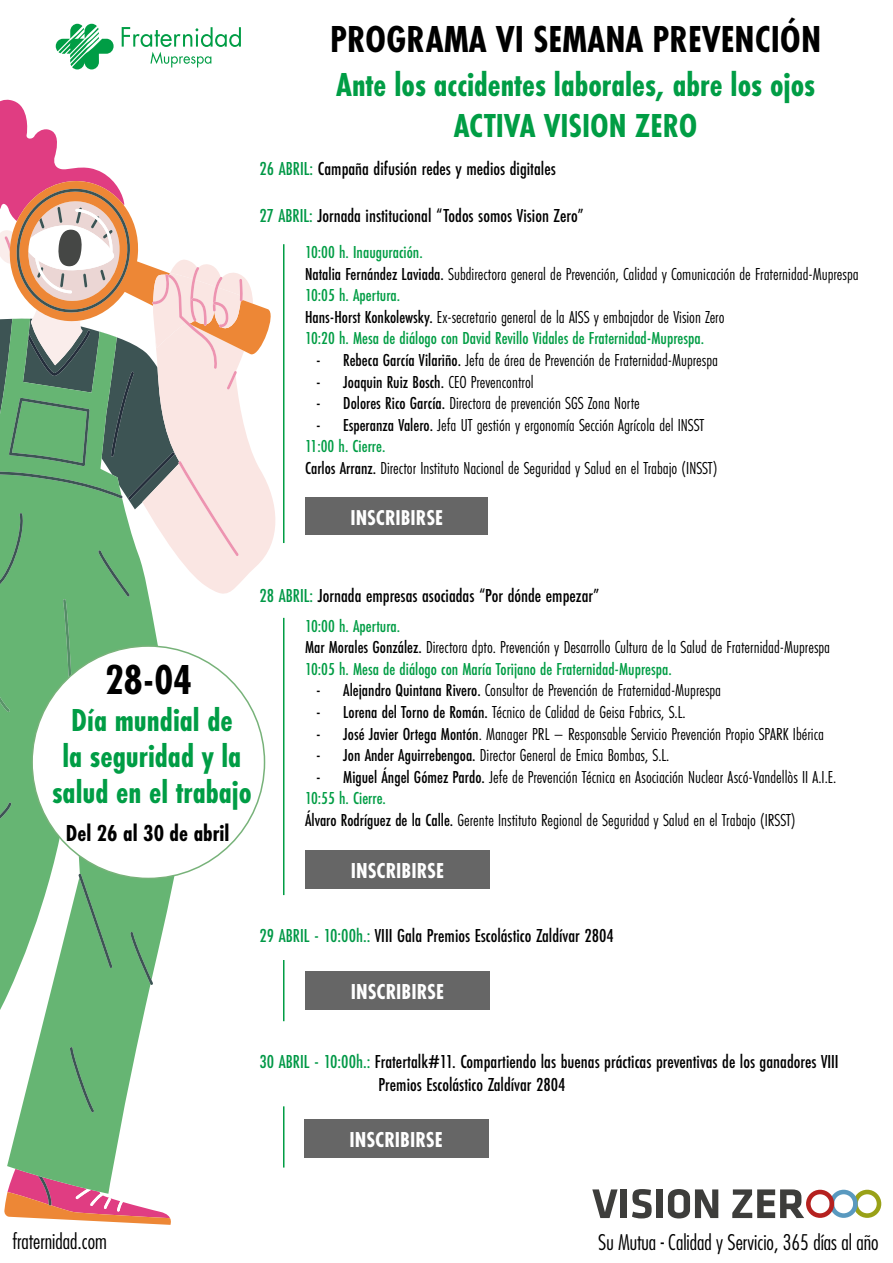
<style>
.page{position:relative;width:893px;height:1263px;background:#fff}
.page>*{position:absolute;margin:0;border:0;box-sizing:border-box;transform-origin:0 0}
.t1{font:700 43.5px "Futura PT Cond";color:#000}
.t2{font:700 39px "Futura PT Cond";color:#000}
.t3{font:700 34.5px "Futura PT Cond";color:#009d45}
.t4{font:700 34.5px "Futura PT Cond";color:#009d44}
.t5{font:700 33px/36px "Futura PT Cond";color:#009d45;text-align:center}
.t6{font:700 24px "Futura PT Cond";color:#000}
.t7{font:700 22.5px "Futura PT Cond";color:#fff}
.t8{font:700 22.35px "Futura PT Cond";color:#fff}
.t9{font:300 condensed 21px "Futura";color:#000}
.t10{font:500 19.5px/23.4px "Futura PT Cond";color:#000}
.t11{font:18px/21.6px "Futura PT Cond";color:#000}
.t12{font:500 18px/21.6px "Futura PT Cond";color:#009d44}
.t13{font:500 18px "Futura PT Cond";color:#000}
.s1{color:#009846}
.s2{font-weight:500;color:#009d44}
.s3{font-weight:500}
.s4{font-weight:400}
.s5{font-weight:500;color:#009d45}
.s6{color:#000}
.s7{font-weight:400;color:#000}
</style>
<div class="page">
<hr style="left:283px;top:960px;width:1px;height:61px;background:#009d44">
<hr style="left:283px;top:1106px;width:1px;height:61px;background:#009d44">
<hr style="left:283px;top:244px;width:1px;height:299px;background:#009d44">
<div style="left:305px;top:497px;width:183px;height:38px;background:#666"></div>
<hr style="left:283px;top:618px;width:1px;height:277px;background:#009d44">
<div style="left:305px;top:851px;width:184px;height:38px;background:#666"></div>
<div style="left:304px;top:1119px;width:184px;height:38px;background:#666"></div>
<svg style="left:122px;top:27px;width:119px;height:41px"></svg>
<svg style="left:56px;top:24px;width:58px;height:45px"></svg>
<svg style="left:4px;top:1194px;width:167px;height:31px"></svg>
<svg style="left:0;top:736px;width:197px;height:458px;fill:#66b573"></svg>
<svg style="left:243px;top:423px;width:33px;height:156px;fill:#fae6e3"></svg>
<svg style="left:243px;top:277px;width:28px;height:78px"></svg>
<svg style="left:78px;top:874px;width:34px;height:94px;background:#64ad72"></svg>
<svg style="left:0;top:802px;width:11px;height:53px"></svg>
<svg style="left:130px;top:932px;width:23px;height:53px"></svg>
<svg style="left:70px;top:1047px;width:24px;height:65px;background:#63aa71"></svg>
<svg style="left:0;top:99px;width:243px;height:637px"></svg>
<svg style="left:592px;top:1189px;width:26px;height:29px"></svg>
<div style="left:621px;top:1189px;width:6px;height:29px;background:#3d3d3b"></div>
<svg style="left:632px;top:1189px;width:20px;height:29px"></svg>
<div style="left:656px;top:1189px;width:7px;height:29px;background:#3d3d3b"></div>
<svg style="left:668px;top:1189px;width:50px;height:29px"></svg>
<svg style="left:732px;top:1189px;width:72px;height:29px"></svg>
<div style="left:853px;top:1190px;width:28px;height:28px;border:5px solid #99a117;border-radius:50%"></div>
<div style="left:830px;top:1190px;width:28px;height:28px;border:5px solid #5999bf;border-radius:50%"></div>
<div style="left:806px;top:1190px;width:28px;height:28px;border:5px solid #b5211f;border-radius:50%"></div>
<div style="left:32px;top:646px;width:232px;height:232px;background:#fff;border-radius:50%"></div>
<div style="left:305px;top:972px;width:184px;height:38px;background:#666"></div>
<h2 class="t2" style="left:330px;top:17px;width:493px">PROGRAMA VI SEMANA PREVENCIÓN</h2>
<h3 class="t3" style="left:336px;top:64px;width:480px">Ante los accidentes laborales, abre los ojos</h3>
<h3 class="t4" style="left:454px;top:106px;width:245px">ACTIVA VISION ZERO</h3>
<p class="t10" style="left:259px;top:157px;width:298px"><span class="s1">26 ABRIL:</span> Campaña difusión redes y medios digitales</p>
<p class="t10" style="left:259px;top:204px;width:326px"><span class="s1">27 ABRIL:</span> Jornada institucional “Todos somos Vision Zero”</p>
<p class="t11" style="left:305px;top:241px;width:555px"><span class="s2">10:00 h. Inauguración.<br></span><span class="s3">Natalia Fernández Laviada.</span> Subdirectora general de Prevención, Calidad y Comunicación de Fraternidad-Muprespa <span class="s2">10:05 h. Apertura.<br></span><span class="s3">Hans-Horst Konkolewsky.</span> Ex-secretario general de la AISS y embajador de Vision Zero<br><span class="s2">10:20 h. Mesa de diálogo con David Revillo Vidales de Fraternidad-Muprespa.</span></p>
<p class="t11" style="left:316px;top:349px;width:403px"><span class="s3">- Rebeca García Vilariño.</span> Jefa de área de Prevención de Fraternidad-Muprespa</p>
<p class="t13" style="left:316px;top:371px;width:219px">- Joaquin Ruiz Bosch. <span class="s4">CEO Prevencontrol</span></p>
<p class="t11" style="left:316px;top:392px;width:325px"><span class="s3">- Dolores Rico García.</span> Directora de prevención SGS Zona Norte</p>
<p class="t11" style="left:305px;top:414px;width:414px;text-indent:11px"><span class="s3">- Esperanza Valero.</span> Jefa UT gestión y ergonomía Sección Agrícola del INSST<br><span class="s5">11:00 h. Cierre.<br></span><span class="s3">Carlos Arranz.</span> Director Instituto Nacional de Seguridad y Salud en el Trabajo (INSST)</p>
<p class="t8" style="left:350px;top:505px;width:94px">INSCRIBIRSE</p>
<h1 class="t1" style="left:105px;top:654px;width:89px">28-04</h1>
<h3 class="t5" style="left:52px;top:702px;width:201px">Día mundial de<br>la seguridad y la salud en el trabajo</h3>
<h3 class="t6" style="left:66px;top:819px;width:165px">Del 26 al 30 de abril</h3>
<p class="t10" style="left:259px;top:583px;width:341px"><span class="s1">28 ABRIL:</span> Jornada empresas asociadas “Por dónde empezar”</p>
<p class="t12" style="left:305px;top:615px;width:527px">10:00 h. Apertura.<br><span class="s6">Mar Morales González.</span> <span class="s7">Directora dpto. Prevención y Desarrollo Cultura de la Salud de Fraternidad-Muprespa<br></span>10:05 h. Mesa de diálogo con María Torijano de Fraternidad-Muprespa.</p>
<p class="t11" style="left:316px;top:680px;width:406px"><span class="s3">- Alejandro Quintana Rivero.</span> Consultor de Prevención de Fraternidad-Muprespa</p>
<p class="t11" style="left:316px;top:701px;width:371px"><span class="s3">- Lorena del Torno de Román.</span> Técnico de Calidad de Geisa Fabrics, S.L.</p>
<p class="t11" style="left:316px;top:723px;width:509px"><span class="s3">- José Javier Ortega Montón</span>. Manager PRL – Responsable Servicio Prevención Propio SPARK Ibérica</p>
<p class="t11" style="left:316px;top:744px;width:355px"><span class="s3">- Jon Ander Aguirrebengoa.</span> Director General de Emica Bombas, S.L.</p>
<p class="t11" style="left:305px;top:766px;width:533px;text-indent:11px"><span class="s3">- Miguel Ángel Gómez Pardo.</span> Jefe de Prevención Técnica en Asociación Nuclear Ascó-Vandellòs II A.I.E.<br><span class="s2">10:55 h. Cierre.<br></span><span class="s3">Álvaro Rodríguez de la Calle.</span> Gerente Instituto Regional de Seguridad y Salud en el Trabajo (IRSST)</p>
<p class="t7" style="left:351px;top:858px;width:95px">INSCRIBIRSE</p>
<p class="t10" style="left:259px;top:923px;width:356px"><span class="s1">29 ABRIL - 10:00h.:</span> VIII Gala Premios Escolástico Zaldívar 2804</p>
<p class="t7" style="left:351px;top:979px;width:95px">INSCRIBIRSE</p>
<p class="t10" style="left:378px;top:1050px;width:462px;text-indent:-119px"><span class="s1">30 ABRIL - 10:00h.:</span> Fratertalk#11. Compartiendo las buenas prácticas preventivas de los ganadores VIII<br>Premios Escolástico Zaldívar 2804</p>
<p class="t7" style="left:349px;top:1126px;width:95px">INSCRIBIRSE</p>
<p class="t9" style="left:13px;top:1229px;width:96px">fraternidad.com</p>
<p class="t9" style="left:598px;top:1230px;width:282px">Su Mutua - Calidad y Servicio, 365 días al año</p>
</div>
